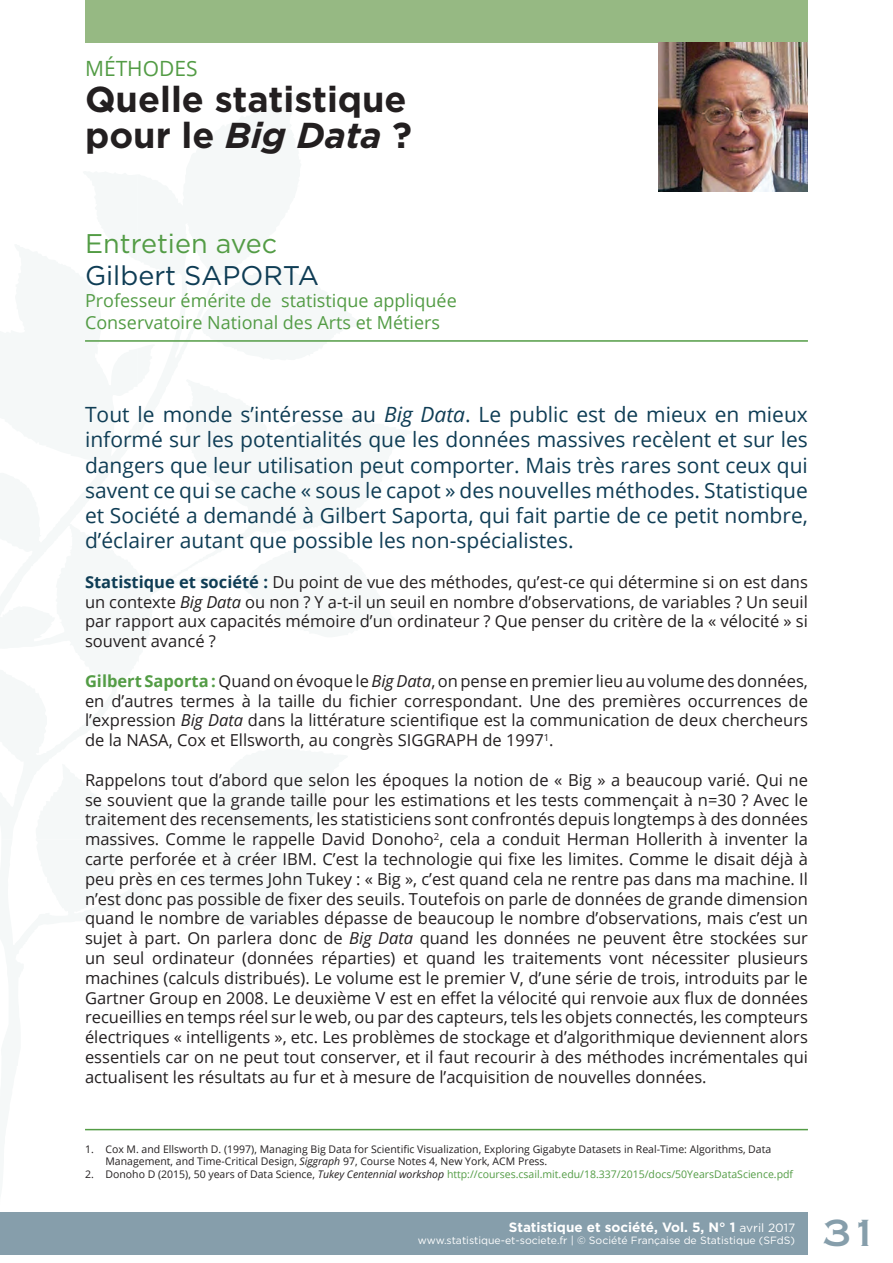
<style>
.page{position:relative;width:893px;height:1263px;background:#fff}
.page>*{position:absolute;margin:0;border:0;box-sizing:border-box;transform-origin:0 0}
.t1{font:700 36px/36px "Gotham";color:#231f20}
.t2{font:36px "Copperplate Gothic Std 31 AB";color:#869eab}
.t3{font:27px "Gotham";color:#0f3d55}
.t4{font:27px "Gotham";color:#539c45}
.t5{font:21px/25.2px "Open Sans";color:#0f3d55;text-align:justify}
.t6{font:21px "Open Sans";color:#539c45}
.t7{font:18px/21.6px "Open Sans";color:#539c45}
.t8{font:16.5px/19.8px "Open Sans";color:#231f20;text-align:justify}
.t9{font:700 13.5px "Gotham";color:#fff}
.t10{font:10.5px/12.6px "Open Sans";color:#231f20}
.t11{font:10.5px "Open Sans";color:#539c45}
.t12{font:10.5px "Gotham";color:#fff}
.s1{font-style:italic}
.s2{font-weight:700;color:#0f3d55}
.s3{font-weight:700;color:#539c45}
.s4{color:#231f20}
.s5{font-style:italic;color:#231f20}
.s6{font-weight:400;font-size:12px}
</style>
<div class="page">
<div style="left:0;top:1212px;width:808px;height:42px;background:#869eab"></div>
<div style="left:85px;top:0;width:723px;height:43px;background:#96b983"></div>
<img style="left:659px;top:43px;width:149px;height:149px">
<hr style="left:85px;top:340px;width:723px;height:2px;background:#539c45">
<hr style="left:85px;top:1129px;width:723px;height:1px;background:#539c45">
<p class="t6" style="left:85px;top:54px;width:114px">MÉTHODES</p>
<h1 class="t1" style="left:85px;top:82px;width:329px">Quelle statistique pour le <span class="s1">Big Data</span> ?</h1>
<h2 class="t4" style="left:85px;top:226px;width:194px">Entretien avec</h2>
<h2 class="t3" style="left:85px;top:258px;width:236px">Gilbert SAPORTA</h2>
<p class="t7" style="left:85px;top:289px;width:373px">Professeur émérite de statistique appliquée<br>Conservatoire National des Arts et Métiers</p>
<p class="t5" style="left:85px;top:401px;width:724px">Tout le monde s’intéresse au <span class="s1">Big Data</span>. Le public est de mieux en mieux informé sur les potentialités que les données massives recèlent et sur les dangers que leur utilisation peut comporter. Mais très rares sont ceux qui savent ce qui se cache « sous le capot » des nouvelles méthodes. Statistique et Société a demandé à Gilbert Saporta, qui fait partie de ce petit nombre, d’éclairer autant que possible les non-spécialistes.</p>
<p class="t8" style="left:85px;top:571px;width:724px"><span class="s2">Statistique et société :</span> Du point de vue des méthodes, qu’est-ce qui détermine si on est dans un contexte <span class="s1">Big Data</span> ou non ? Y a-t-il un seuil en nombre d’observations, de variables ? Un seuil par rapport aux capacités mémoire d’un ordinateur ? Que penser du critère de la « vélocité » si souvent avancé ?</p>
<p class="t8" style="left:85px;top:670px;width:724px"><span class="s3">Gilbert Saporta :</span> Quand on évoque le <span class="s1">Big Data</span>, on pense en premier lieu au volume des données, en d’autres termes à la taille du fichier correspondant. Une des premières occurrences de l’expression <span class="s1">Big Data</span> dans la littérature scientifique est la communication de deux chercheurs de la NASA, Cox et Ellsworth, au congrès SIGGRAPH de 1997<sup>1</sup>.</p>
<p class="t8" style="left:85px;top:769px;width:724px">Rappelons tout d’abord que selon les époques la notion de « Big » a beaucoup varié. Qui ne se souvient que la grande taille pour les estimations et les tests commençait à n=30 ? Avec le traitement des recensements, les statisticiens sont confrontés depuis longtemps à des données massives. Comme le rappelle David Donoho<sup>2</sup>, cela a conduit Herman Hollerith à inventer la carte perforée et à créer IBM. C’est la technologie qui fixe les limites. Comme le disait déjà à peu près en ces termes John Tukey : « Big », c’est quand cela ne rentre pas dans ma machine. Il n’est donc pas possible de fixer des seuils. Toutefois on parle de données de grande dimension quand le nombre de variables dépasse de beaucoup le nombre d’observations, mais c’est un sujet à part. On parlera donc de <span class="s1">Big Data</span> quand les données ne peuvent être stockées sur un seul ordinateur (données réparties) et quand les traitements vont nécessiter plusieurs machines (calculs distribués). Le volume est le premier V, d’une série de trois, introduits par le Gartner Group en 2008. Le deuxième V est en effet la vélocité qui renvoie aux flux de données recueillies en temps réel sur le web, ou par des capteurs, tels les objets connectés, les compteurs électriques « intelligents », etc. Les problèmes de stockage et d’algorithmique deviennent alors essentiels car on ne peut tout conserver, et il faut recourir à des méthodes incrémentales qui actualisent les résultats au fur et à mesure de l’acquisition de nouvelles données.</p>
<p class="t10" style="left:105px;top:1142px;width:667px;text-indent:-20px">1. Cox M. and Ellsworth D. (1997), Managing Big Data for Scientific Visualization, Exploring Gigabyte Datasets in Real-Time: Algorithms, Data<br>Management, and Time-Critical Design, <span class="s1">Siggraph</span> 97, Course Notes 4, New York, ACM Press.</p>
<p class="t11" style="left:85px;top:1167px;width:709px"><span class="s4">2. Donoho D (2015), 50 years of Data Science,</span> <span class="s5">Tukey Centennial workshop</span> http://courses.csail.mit.edu/18.337/2015/docs/50YearsDataScience.pdf</p>
<p class="t9" style="left:509px;top:1218px;width:288px">Statistique et société, Vol. 5, N° 1 <span class="s6">avril 2017</span></p>
<p class="t12" style="left:418px;top:1234px;width:379px">www.statistique-et-societe.fr | © Société Française de Statistique (SFdS)</p>
<h1 class="t2" style="left:822px;top:1212px;width:58px">31</h1>
</div>
